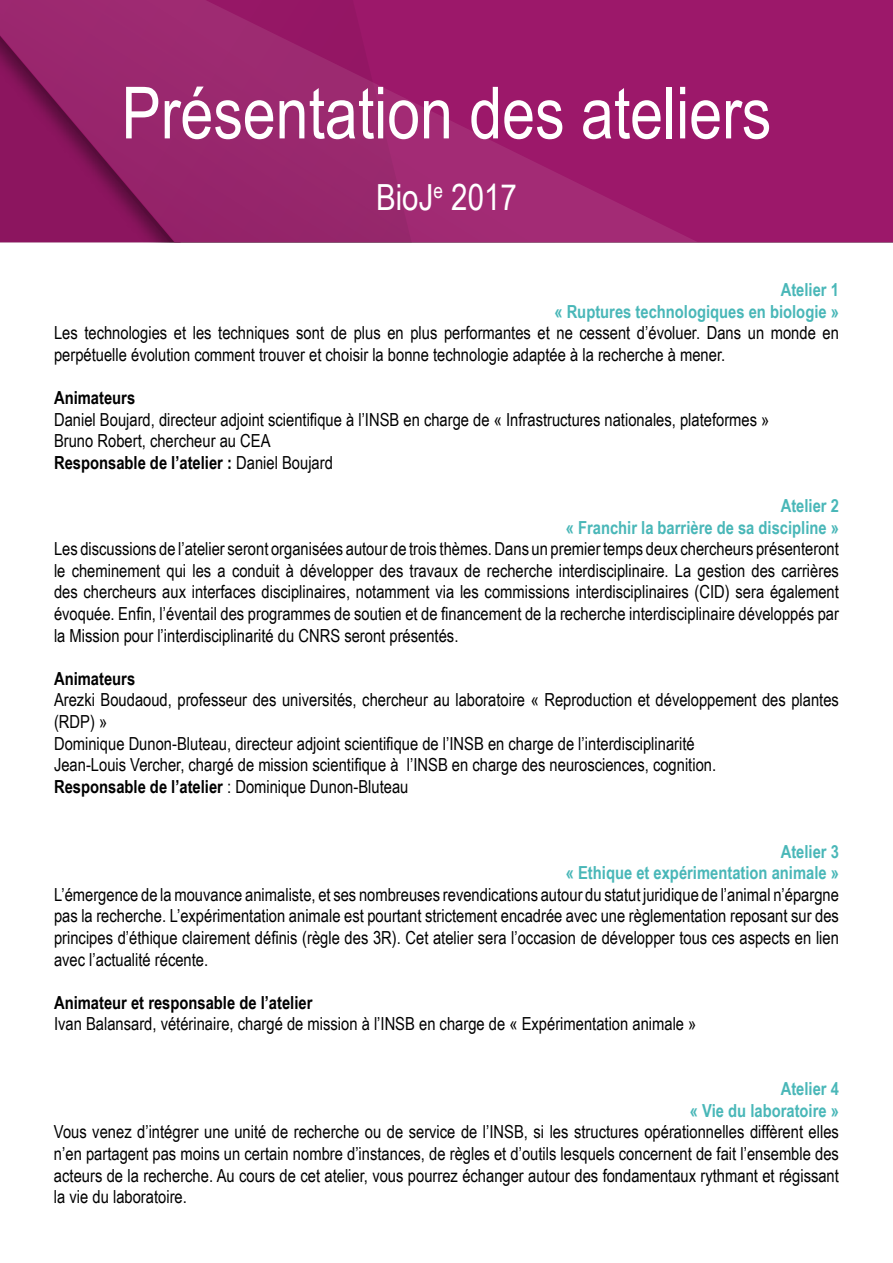
<style>
.page{position:relative;width:893px;height:1263px;background:#fff}
.page>*{position:absolute;margin:0;border:0;box-sizing:border-box;transform-origin:0 0}
.t1{font:72px "Arial Narrow";color:#fff}
.t2{font:36px "Arial Narrow";color:#fff}
.t3{font:18px/21.6px "Arial Narrow";color:#000}
.t4{font:700 18px/21.6px "Arial Narrow";color:#49b7b8;text-align:right}
.t5{font:700 18px "Arial Narrow";color:#000}
.s1{font-weight:700}
</style>
<div class="page">
<div style="left:698px;top:0;width:195px;height:242px;background:#9c186a"></div>
<svg style="left:0;top:0;width:698px;height:242px;background:#98206a"></svg>
<h1 class="t1" style="left:122px;top:60px;width:651px">Présentation des ateliers</h1>
<h2 class="t2" style="left:376px;top:171px;width:142px">BioJ<sup>e</sup> 2017</h2>
<p class="t4" style="left:554px;top:278px;width:286px">Atelier 1<br>« Ruptures technologiques en biologie »</p>
<p class="t3" style="left:54px;top:321px;width:786px">Les technologies et les techniques sont de plus en plus performantes et ne cessent d’évoluer. Dans un monde en perpétuelle évolution comment trouver et choisir la bonne technologie adaptée à la recherche à mener.</p>
<p class="t5" style="left:54px;top:384px;width:83px">Animateurs</p>
<p class="t3" style="left:54px;top:408px;width:717px">Daniel Boujard, directeur adjoint scientifique à l’INSB en charge de « Infrastructures nationales, plateformes »<br>Bruno Robert, chercheur au CEA<br><span class="s1">Responsable de l’atelier :</span> Daniel Boujard</p>
<p class="t4" style="left:566px;top:494px;width:275px">Atelier 2<br>« Franchir la barrière de sa discipline »</p>
<p class="t3" style="left:54px;top:537px;width:786px;text-align:justify">Les discussions de l’atelier seront organisées autour de trois thèmes. Dans un premier temps deux chercheurs présenteront le cheminement qui les a conduit à développer des travaux de recherche interdisciplinaire. La gestion des carrières des chercheurs aux interfaces disciplinaires, notamment via les commissions interdisciplinaires (CID) sera également évoquée. Enfin, l’éventail des programmes de soutien et de financement de la recherche interdisciplinaire développés par la Mission pour l’interdisciplinarité du CNRS seront présentés.</p>
<p class="t5" style="left:54px;top:665px;width:83px">Animateurs</p>
<p class="t3" style="left:54px;top:688px;width:786px">Arezki Boudaoud, professeur des universités, chercheur au laboratoire « Reproduction et développement des plantes (RDP) »<br>Dominique Dunon-Bluteau, directeur adjoint scientifique de l’INSB en charge de l’interdisciplinarité<br>Jean-Louis Vercher, chargé de mission scientifique à l’INSB en charge des neurosciences, cognition.<br><span class="s1">Responsable de l’atelier</span> : Dominique Dunon-Bluteau</p>
<p class="t4" style="left:566px;top:839px;width:275px">Atelier 3<br>« Ethique et expérimentation animale »</p>
<p class="t3" style="left:54px;top:883px;width:786px;text-align:justify">L’émergence de la mouvance animaliste, et ses nombreuses revendications autour du statut juridique de l’animal n’épargne pas la recherche. L’expérimentation animale est pourtant strictement encadrée avec une règlementation reposant sur des principes d’éthique clairement définis (règle des 3R). Cet atelier sera l’occasion de développer tous ces aspects en lien avec l’actualité récente.</p>
<p class="t5" style="left:54px;top:989px;width:260px">Animateur et responsable de l’atelier</p>
<p class="t3" style="left:54px;top:1012px;width:644px">Ivan Balansard, vétérinaire, chargé de mission à l’INSB en charge de « Expérimentation animale »</p>
<p class="t4" style="left:690px;top:1077px;width:151px">Atelier 4<br>« Vie du laboratoire »</p>
<p class="t3" style="left:54px;top:1120px;width:786px;text-align:justify">Vous venez d’intégrer une unité de recherche ou de service de l’INSB, si les structures opérationnelles diffèrent elles n’en partagent pas moins un certain nombre d’instances, de règles et d’outils lesquels concernent de fait l’ensemble des acteurs de la recherche. Au cours de cet atelier, vous pourrez échanger autour des fondamentaux rythmant et régissant la vie du laboratoire.</p>
</div>
